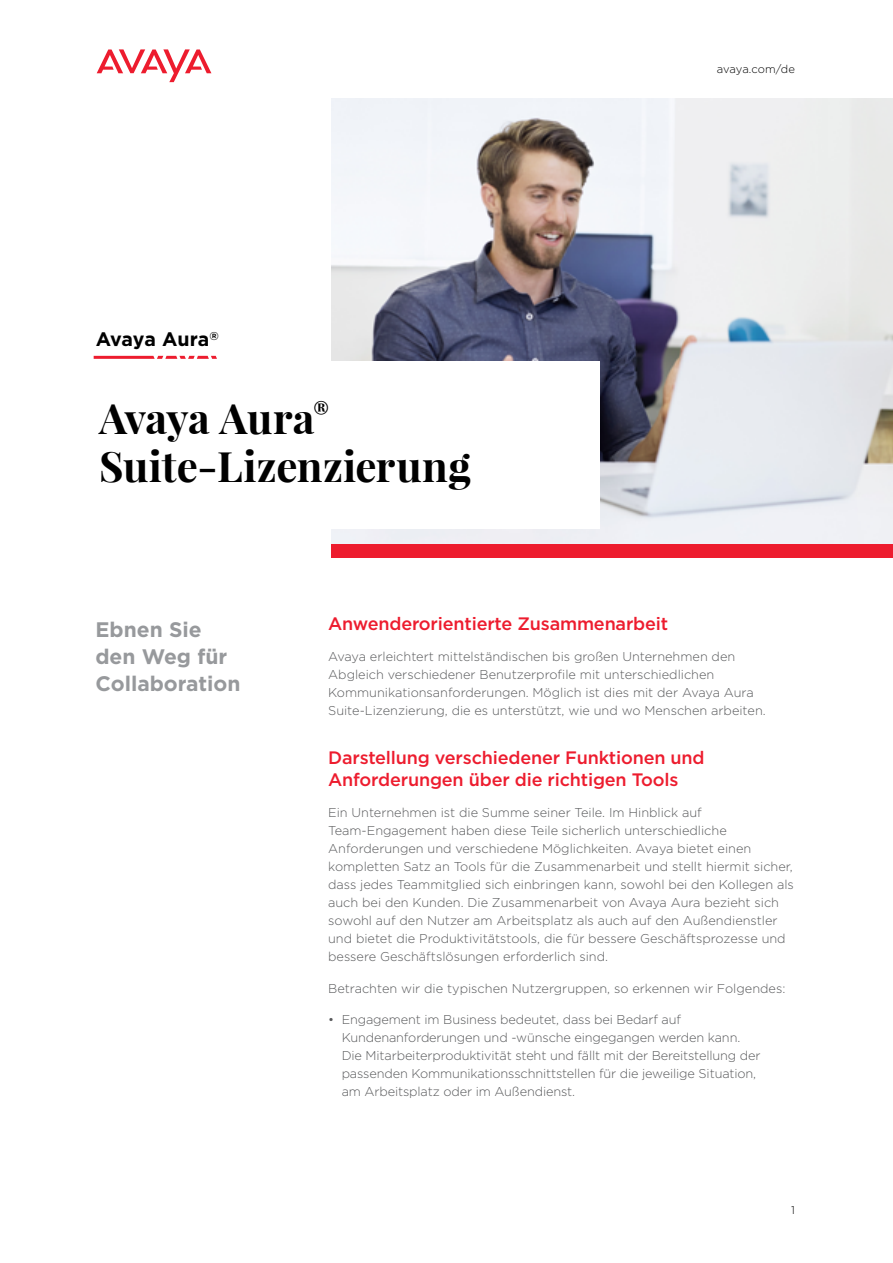
<style>
.page{position:relative;width:893px;height:1263px;background:#fff}
.page>*{position:absolute;margin:0;border:0;box-sizing:border-box;transform-origin:0 0}
.t1{font:700 42px/48px "Playfair Display";letter-spacing:-.005em;color:#000}
.t2{font:700 21px/27px "Gotham";color:#97999c}
.t3{font:700 19.5px "Gotham";letter-spacing:-.015em;color:#000}
.t4{font:500 18px/21.6px "Gotham";letter-spacing:-.01em;color:#ed1c2e}
.t5{font:300 12.75px/18px "Gotham";color:#58595b}
.t6{font:300 11.25px "Gotham";letter-spacing:-.01em;color:#000}
</style>
<div class="page">
<img style="left:332px;top:99px;width:561px;height:445px">
<svg style="left:97px;top:49px;width:114px;height:33px"></svg>
<div style="left:332px;top:545px;width:561px;height:13px;background:#ed1c2e"></div>
<div style="left:0;top:362px;width:599px;height:167px;background:#fff"></div>
<svg style="left:94px;top:356px;width:123px;height:3px"></svg>
<h3 class="t3" style="left:96px;top:328px;width:124px">Avaya Aura<sup>®</sup></h3>
<h1 class="t1" style="left:99px;top:394px;width:373px">Avaya Aura<sup>®<br></sup>Suite-Lizenzierung</h1>
<p class="t6" style="left:717px;top:63px;width:80px">avaya.com/de</p>
<h2 class="t2" style="left:95px;top:615px;width:147px">Ebnen Sie den Weg für<br>Collaboration</h2>
<h3 class="t4" style="left:328px;top:612px;width:342px">Anwenderorientierte Zusammenarbeit</h3>
<p class="t5" style="left:328px;top:648px;width:439px">Avaya erleichtert mittelständischen bis großen Unternehmen den Abgleich verschiedener Benutzerprofile mit unterschiedlichen Kommunikationsanforderungen. Möglich ist dies mit der Avaya Aura Suite-Lizenzierung, die es unterstützt, wie und wo Menschen arbeiten.</p>
<h3 class="t4" style="left:328px;top:746px;width:378px">Darstellung verschiedener Funktionen und<br>Anforderungen über die richtigen Tools</h3>
<p class="t5" style="left:328px;top:803px;width:467px">Ein Unternehmen ist die Summe seiner Teile. Im Hinblick auf Team-Engagement haben diese Teile sicherlich unterschiedliche Anforderungen und verschiedene Möglichkeiten. Avaya bietet einen kompletten Satz an Tools für die Zusammenarbeit und stellt hiermit sicher, dass jedes Teammitglied sich einbringen kann, sowohl bei den Kollegen als auch bei den Kunden. Die Zusammenarbeit von Avaya Aura bezieht sich sowohl auf den Nutzer am Arbeitsplatz als auch auf den Außendienstler und bietet die Produktivitätstools, die für bessere Geschäftsprozesse und bessere Geschäftslösungen erforderlich sind.</p>
<p class="t5" style="left:328px;top:979px;width:459px">Betrachten wir die typischen Nutzergruppen, so erkennen wir Folgendes:</p>
<p class="t5" style="left:342px;top:1010px;width:420px;text-indent:-14px">• Engagement im Business bedeutet, dass bei Bedarf auf Kundenanforderungen und -wünsche eingegangen werden kann.<br>Die Mitarbeiterproduktivität steht und fällt mit der Bereitstellung der passenden Kommunikationsschnittstellen für die jeweilige Situation, am Arbeitsplatz oder im Außendienst.</p>
<p class="t6" style="left:791px;top:1204px;width:5px">1</p>
</div>
